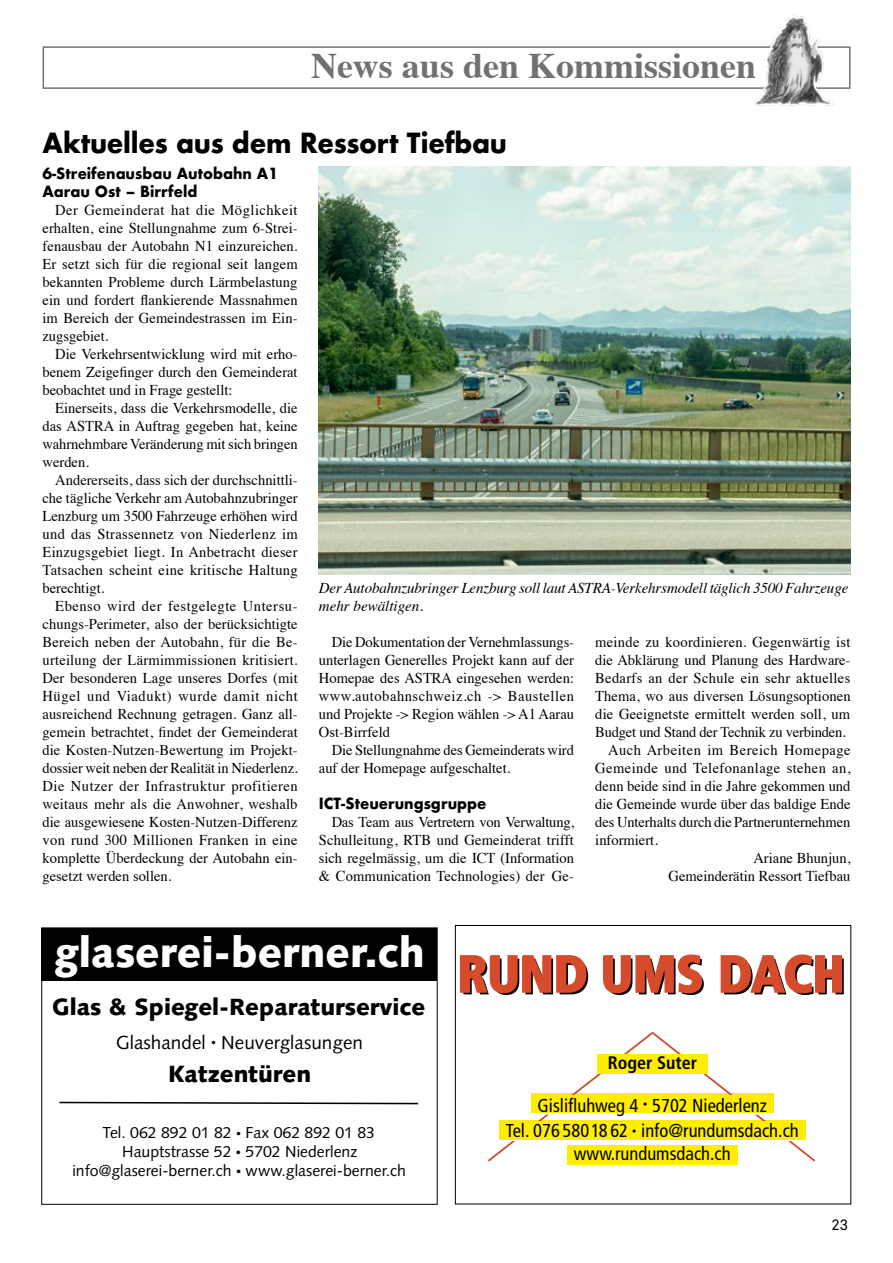
<style>
.page{position:relative;width:893px;height:1263px;background:#fff}
.page>*{position:absolute;margin:0;border:0;box-sizing:border-box;transform-origin:0 0}
.t1{font:900 42px "Syntax";color:#fff}
.t2{font:700 36px "Times";color:#707172}
.t3{font:700 27px "Futura";letter-spacing:-.01em;color:#000;scale:.95 1}
.t4{font:700 23.55px "Syntax";color:#000}
.t5{font:700 23.4px "Syntax";color:#000}
.t6{font:18.9px "Syntax LT Std";color:#000}
.t7{font:condensed 18.6px/25.2px "Frutiger LT Std";color:#000;text-align:center}
.t8{font:700 condensed 18.15px "Frutiger LT Std";color:#000}
.t9{font:15.9px/19.2px "Syntax LT Std";color:#000;text-align:center}
.t10{font:15px/18px "Times";color:#000;text-align:justify}
.t11{font:italic 15px/18px "Times";letter-spacing:-.01em;color:#000}
.t12{font:15px "Times";letter-spacing:.02em;color:#000}
.t13{font:700 15px/18px "Futura";color:#000;scale:.95 1}
.t14{font:15px "Times";letter-spacing:.03em;color:#000}
.t15{font:15px "Times";letter-spacing:.035em;color:#000}
.t16{font:15px "Akkurat Pro";color:#000}
.t17{font:10.05px "Syntax LT Std";color:#000}
.s1{font-size:10.05px}
.s2{font-size:10.35px}
</style>
<div class="page">
<div style="left:43px;top:46px;width:807px;height:43px;border:2px solid #707172"></div>
<img style="left:755px;top:15px;width:81px;height:90px">
<img style="left:319px;top:167px;width:531px;height:408px">
<div style="left:42px;top:928px;width:395px;height:52px;background:#000"></div>
<div style="left:41px;top:927px;width:397px;height:278px;border:1px solid #000"></div>
<svg style="left:59px;top:1101px;width:360px;height:4px"></svg>
<svg style="left:460px;top:955px;width:128px;height:40px"></svg>
<svg style="left:603px;top:954px;width:101px;height:41px"></svg>
<svg style="left:720px;top:954px;width:124px;height:41px"></svg>
<svg style="left:488px;top:1031px;width:327px;height:132px"></svg>
<div style="left:487px;top:1054px;width:331px;height:20px;background:#fff"></div>
<div style="left:487px;top:1095px;width:331px;height:20px;background:#fff"></div>
<div style="left:487px;top:1121px;width:331px;height:20px;background:#fff"></div>
<div style="left:597px;top:1054px;width:111px;height:20px;background:#ffed00"></div>
<div style="left:568px;top:1144px;width:170px;height:20px;background:#ffed00"></div>
<div style="left:499px;top:1120px;width:306px;height:20px;background:#ffed00"></div>
<div style="left:531px;top:1093px;width:242px;height:20px;background:#ffed00"></div>
<div style="left:455px;top:925px;width:396px;height:279px;border:1px solid #000"></div>
<h2 class="t2" style="left:311px;top:32px;width:447px">News aus den Kommissionen</h2>
<h3 class="t3" style="left:43px;top:124px;width:490px">Aktuelles aus dem Ressort Tiefbau</h3>
<p class="t13" style="left:43px;top:164px;width:249px">6-Streifenausbau Autobahn A1<br>Aarau Ost – Birrfeld</p>
<p class="t10" style="left:43px;top:199px;width:257px;text-indent:13px">Der Gemeinderat hat die Möglichkeit erhalten, eine Stellungnahme zum 6-Strei&shy;fenausbau der Autobahn N1 einzureichen.<br>Er setzt sich für die regional seit langem bekannten Probleme durch Lärmbelastung ein und fordert flankierende Massnahmen im Bereich der Gemeindestrassen im Ein&shy;zugsgebiet.</p>
<p class="t10" style="left:43px;top:343px;width:257px;text-indent:13px">Die Verkehrsentwicklung wird mit erho&shy;benem Zeigefinger durch den Gemeinderat beobachtet und in Frage gestellt:</p>
<p class="t10" style="left:43px;top:397px;width:257px;text-indent:13px">Einerseits, dass die Verkehrsmodelle, die das ASTRA in Auftrag gegeben hat, keine wahrnehmbare Veränderung mit sich bringen werden.</p>
<p class="t10" style="left:43px;top:469px;width:257px;text-indent:13px">Andererseits, dass sich der durchschnittli&shy;che tägliche Verkehr am Autobahnzubringer Lenzburg um 3500 Fahrzeuge erhöhen wird und das Strassennetz von Niederlenz im Einzugsgebiet liegt. In Anbetracht dieser Tatsachen scheint eine kritische Haltung berechtigt.</p>
<p class="t10" style="left:43px;top:595px;width:257px;text-indent:13px">Ebenso wird der festgelegte Untersu&shy;chungs-Perimeter, also der berücksichtigte Bereich neben der Autobahn, für die Be&shy;urteilung der Lärmimmissionen kritisiert.<br>Der besonderen Lage unseres Dorfes (mit Hügel und Viadukt) wurde damit nicht ausreichend Rechnung getragen. Ganz all&shy;gemein betrachtet, findet der Gemeinderat die Kosten-Nutzen-Bewertung im Projekt&shy;dossier weit neben der Realität in Niederlenz.<br>Die Nutzer der Infrastruktur profitieren weitaus mehr als die Anwohner, weshalb die ausgewiesene Kosten-Nutzen-Differenz von rund 300 Millionen Franken in eine komplette Überdeckung der Autobahn ein&shy;gesetzt werden sollen.</p>
<p class="t11" style="left:319px;top:578px;width:531px">Der Autobahnzubringer Lenzburg soll laut ASTRA-Verkehrsmodell täglich 3500 Fahrzeuge mehr bewältigen.</p>
<p class="t10" style="left:319px;top:631px;width:257px;text-indent:13px">Die Dokumentation der Vernehmlassungs&shy;unterlagen Generelles Projekt kann auf der Homepae des ASTRA eingesehen werden: www.autobahnschweiz.ch -&gt; Baustellen und Projekte -&gt; Region wählen -&gt; A1 Aarau Ost-Birrfeld</p>
<p class="t10" style="left:319px;top:739px;width:257px;text-indent:13px">Die Stellungnahme des Gemeinderats wird auf der Homepage aufgeschaltet.</p>
<p class="t13" style="left:319px;top:794px;width:178px">ICT-Steuerungsgruppe</p>
<p class="t10" style="left:319px;top:811px;width:257px;text-indent:13px">Das Team aus Vertretern von Verwaltung, Schulleitung, RTB und Gemeinderat trifft sich regelmässig, um die ICT (Information &amp; Communication Technologies) der Ge-</p>
<p class="t12" style="left:595px;top:628px;width:257px">meinde zu koordinieren. Gegenwärtig ist</p>
<p class="t10" style="left:595px;top:649px;width:257px">die Abklärung und Planung des Hardware-</p>
<p class="t12" style="left:595px;top:664px;width:257px">Bedarfs an der Schule ein sehr aktuelles</p>
<p class="t10" style="left:595px;top:685px;width:257px">Thema, wo aus diversen Lösungsoptionen</p>
<p class="t10" style="left:595px;top:703px;width:256px">die Geeignetste ermittelt werden soll, um</p>
<p class="t10" style="left:595px;top:721px;width:252px">Budget und Stand der Technik zu verbinden.</p>
<p class="t15" style="left:608px;top:736px;width:244px">Auch Arbeiten im Bereich Homepage</p>
<p class="t14" style="left:595px;top:754px;width:257px">Gemeinde und Telefonanlage stehen an,</p>
<p class="t10" style="left:595px;top:775px;width:257px">denn beide sind in die Jahre gekommen und</p>
<p class="t10" style="left:595px;top:793px;width:257px">die Gemeinde wurde über das baldige Ende</p>
<p class="t10" style="left:595px;top:811px;width:256px">des Unterhalts durch die Partnerunternehmen</p>
<p class="t10" style="left:595px;top:829px;width:64px">informiert.</p>
<p class="t10" style="left:753px;top:847px;width:98px">Ariane Bhunjun,</p>
<p class="t10" style="left:669px;top:865px;width:183px">Gemeinderätin Ressort Tiefbau</p>
<h1 class="t1" style="left:51px;top:928px;width:378px">glaserei-berner.ch</h1>
<h3 class="t5" style="left:52px;top:993px;width:375px">Glas &amp; Spiegel-Reparaturservice</h3>
<p class="t6" style="left:116px;top:1031px;width:248px">Glashandel Neuverglasungen</p>
<p class="t17" style="left:211px;top:1037px;width:7px">•</p>
<h3 class="t4" style="left:168px;top:1060px;width:145px">Katzentüren</h3>
<p class="t9" style="left:72px;top:1123px;width:335px">Tel. 062 892 01 82 <span class="s1">•</span> Fax 062 892 01 83<br>Hauptstrasse 52 <span class="s2">•</span> 5702 Niederlenz info@glaserei-berner.ch <span class="s2">•</span> www.glaserei-berner.ch</p>
<p class="t8" style="left:608px;top:1052px;width:91px">Roger Suter</p>
<p class="t7" style="left:506px;top:1093px;width:294px">Gislifluhweg 4 • 5702 Niederlenz<br>Tel. 076 580 18 62 • info@rundumsdach.ch</p>
<p class="t7" style="left:574px;top:1141px;width:158px">www.rundumsdach.ch</p>
<p class="t7" style="left:506px;top:1105px;width:294px">Gislifluhweg 4 • 5702 Niederlenz<br>Tel. 076 580 18 62 • info@rundumsdach.ch</p>
<p class="t16" style="left:831px;top:1216px;width:18px">23</p>
</div>
